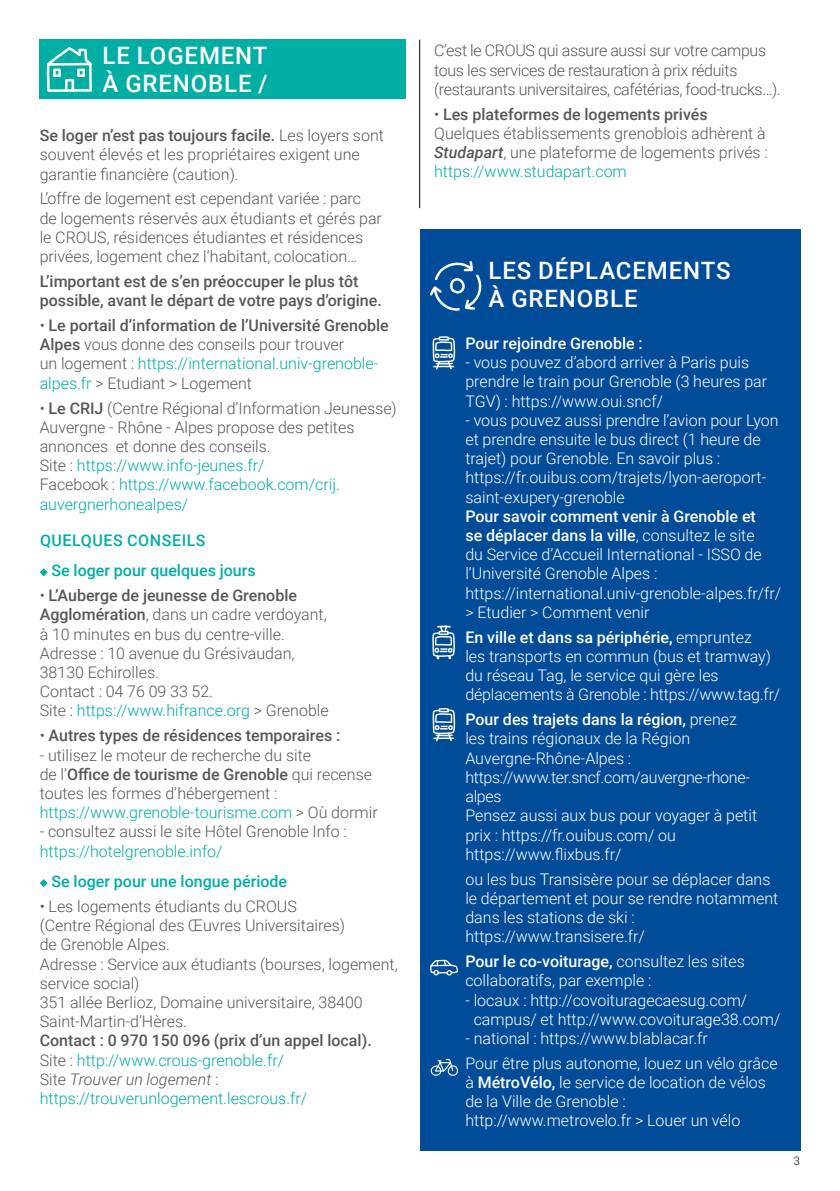
<style>
.page{position:relative;width:840px;height:1191px;background:#fff}
.page>*{position:absolute;margin:0;border:0;box-sizing:border-box;transform-origin:0 0}
.t1{font:500 24px/28px "Roboto";letter-spacing:.035em;color:#fff}
.t2{font:300 16px/19.2px "Roboto";color:#575756}
.t3{font:300 16px/19.2px "Roboto";color:#fff}
.t4{font:300 16px/19.2px "Roboto";color:#00aea4}
.t5{font:300 16px/19.2px "Roboto";letter-spacing:-.02em;color:#575756}
.t6{font:500 16px/19.2px "Roboto";color:#575756}
.t7{font:500 16px/30.6px "Roboto";color:#00aea4}
.t8{font:500 16px "Roboto";color:#fff}
.t9{font:12px "Roboto";color:#575756}
.s1{font-weight:500}
.s2{color:#00aea4}
.s3{font-weight:300}
.s4{font-weight:500;color:#575756}
.s5{color:#575756}
.s6{font-style:italic;color:#575756}
.s7{font-weight:500;font-style:italic}
</style>
<div class="page">
<hr style="left:419px;top:40px;width:1px;height:168px;background:#000">
<div style="left:40px;top:40px;width:365px;height:59px;background:#00aea4"></div>
<svg style="left:47px;top:47px;width:45px;height:45px"></svg>
<svg style="left:40px;top:568px;width:8px;height:8px"></svg>
<svg style="left:40px;top:879px;width:8px;height:8px"></svg>
<div style="left:420px;top:230px;width:379px;height:921px;background:#004c99"></div>
<svg style="left:432px;top:625px;width:23px;height:35px"></svg>
<svg style="left:432px;top:336px;width:23px;height:33px"></svg>
<svg style="left:432px;top:708px;width:23px;height:33px"></svg>
<svg style="left:430px;top:959px;width:28px;height:16px"></svg>
<svg style="left:429px;top:261px;width:53px;height:50px"></svg>
<svg style="left:430px;top:1058px;width:28px;height:18px"></svg>
<h1 class="t1" style="left:102px;top:41px;width:166px">LE LOGEMENT<br>À GRENOBLE /</h1>
<p class="t2" style="left:40px;top:125px;width:345px"><span class="s1">Se loger n’est pas toujours facile.</span> Les loyers sont souvent élevés et les propriétaires exigent une garantie financière (caution).</p>
<p class="t2" style="left:40px;top:188px;width:343px">L’offre de logement est cependant variée : parc de logements réservés aux étudiants et gérés par le CROUS, résidences étudiantes et résidences privées, logement chez l’habitant, colocation…</p>
<p class="t6" style="left:40px;top:271px;width:343px">L’important est de s’en préoccuper le plus tôt possible, avant le départ de votre pays d’origine.</p>
<p class="t2" style="left:40px;top:315px;width:350px">• <span class="s1">Le portail d’information de l’Université Grenoble Alpes</span> vous donne des conseils pour trouver<br>un logement : <span class="s2">https://international.univ-grenoble&shy;alpes.fr</span> &gt; Etudiant &gt; Logement</p>
<p class="t2" style="left:40px;top:397px;width:358px">• <span class="s1">Le CRIJ</span> (Centre Régional d’Information Jeunesse)<br>Auvergne - Rhône - Alpes propose des petites annonces et donne des conseils.<br>Site : <span class="s2">https://www.info-jeunes.fr/<br></span>Facebook : <span class="s2">https://www.facebook.com/crij. auvergnerhonealpes/</span></p>
<p class="t7" style="left:51px;top:524px;width:205px;text-indent:-12px">QUELQUES CONSEILS<br>Se loger pour quelques jours</p>
<p class="t2" style="left:40px;top:585px;width:290px">• <span class="s1">L’Auberge de jeunesse de Grenoble Agglomération</span>, dans un cadre verdoyant, à 10 minutes en bus du centre-ville.<br>Adresse : 10 avenue du Grésivaudan, 38130 Echirolles.<br>Contact : 04 76 09 33 52.<br>Site : <span class="s2">https://www.hifrance.org</span> &gt; Grenoble</p>
<p class="t6" style="left:40px;top:725px;width:302px"><span class="s3">•</span> Autres types de résidences temporaires :</p>
<p class="t2" style="left:40px;top:744px;width:339px">- utilisez le moteur de recherche du site<br>de l’<span class="s1">Office de tourisme de Grenoble</span> qui recense toutes les formes d’hébergement : <span class="s2">https://www.grenoble-tourisme.com</span> &gt; Où dormir</p>
<p class="t2" style="left:40px;top:821px;width:308px">- consultez aussi le site Hôtel Grenoble Info :</p>
<p class="t4" style="left:40px;top:840px;width:184px">https://hotelgrenoble.info/</p>
<p class="t7" style="left:51px;top:865px;width:237px">Se loger pour une longue période</p>
<p class="t2" style="left:40px;top:896px;width:359px">• Les logements étudiants du CROUS<br>(Centre Régional des Œuvres Universitaires)<br>de Grenoble Alpes.<br>Adresse : Service aux étudiants (bourses, logement, service social)<br>351 allée Berlioz, Domaine universitaire, 38400<br>Saint-Martin-d’Hères.</p>
<p class="t4" style="left:40px;top:1030px;width:333px"><span class="s4">Contact : 0 970 150 096 (prix d’un appel local).<br></span><span class="s5">Site :</span> http://www.crous-grenoble.fr/<br><span class="s5">Site</span> <span class="s6">Trouver un logement</span> <span class="s5">: </span>https://trouverunlogement.lescrous.fr/</p>
<p class="t5" style="left:434px;top:41px;width:348px">C’est le CROUS qui assure aussi sur votre campus tous les services de restauration à prix réduits (restaurants universitaires, cafétérias, food-trucks…).</p>
<p class="t2" style="left:434px;top:104px;width:335px">• <span class="s1">Les plateformes de logements privés </span>Quelques établissements grenoblois adhèrent à <span class="s7">Studapart</span>, une plateforme de logements privés : <span class="s2">https://www.studapart.com</span></p>
<h1 class="t1" style="left:488px;top:256px;width:243px">LES DÉPLACEMENTS<br>À GRENOBLE</h1>
<p class="t8" style="left:465px;top:332px;width:179px">Pour rejoindre Grenoble :</p>
<p class="t3" style="left:465px;top:352px;width:303px">- vous pouvez d’abord arriver à Paris puis prendre le train pour Grenoble (3 heures par<br>TGV) : https://www.oui.sncf/</p>
<p class="t3" style="left:465px;top:410px;width:314px">- vous pouvez aussi prendre l’avion pour Lyon et prendre ensuite le bus direct (1 heure de trajet) pour Grenoble. En savoir plus : https://fr.ouibus.com/trajets/lyon-aeroport&shy;saint-exupery-grenoble</p>
<p class="t3" style="left:465px;top:506px;width:317px"><span class="s1">Pour savoir comment venir à Grenoble et<br>se déplacer dans la ville</span>, consultez le site<br>du Service d’Accueil International - ISSO de l’Université Grenoble Alpes : https://international.univ-grenoble-alpes.fr/fr/ &gt; Etudier &gt; Comment venir</p>
<p class="t3" style="left:465px;top:627px;width:316px"><span class="s1">En ville et dans sa périphérie,</span> empruntez<br>les transports en commun (bus et tramway) du réseau Tag, le service qui gère les déplacements à Grenoble : https://www.tag.fr/</p>
<p class="t3" style="left:465px;top:709px;width:293px"><span class="s1">Pour des trajets dans la région,</span> prenez les trains régionaux de la Région<br>Auvergne-Rhône-Alpes : https://www.ter.sncf.com/auvergne-rhone&shy;alpes<br>Pensez aussi aux bus pour voyager à petit prix : https://fr.ouibus.com/ ou https://www.flixbus.fr/</p>
<p class="t3" style="left:465px;top:868px;width:314px">ou les bus Transisère pour se déplacer dans le département et pour se rendre notamment dans les stations de ski : https://www.transisere.fr/</p>
<p class="t3" style="left:465px;top:951px;width:281px"><span class="s1">Pour le co-voiturage,</span> consultez les sites collaboratifs, par exemple :</p>
<p class="t3" style="left:473px;top:989px;width:308px;text-indent:-8px">- locaux : http://covoituragecaesug.com/ campus/ et http://www.covoiturage38.com/</p>
<p class="t3" style="left:465px;top:1025px;width:313px;line-height:24.8px">- national : https://www.blablacar.fr<br>Pour être plus autonome, louez un vélo grâce</p>
<p class="t3" style="left:465px;top:1072px;width:302px">à <span class="s1">MétroVélo,</span> le service de location de vélos de la Ville de Grenoble : http://www.metrovelo.fr &gt; Louer un vélo</p>
<p class="t9" style="left:793px;top:1152px;width:8px">3</p>
</div>
